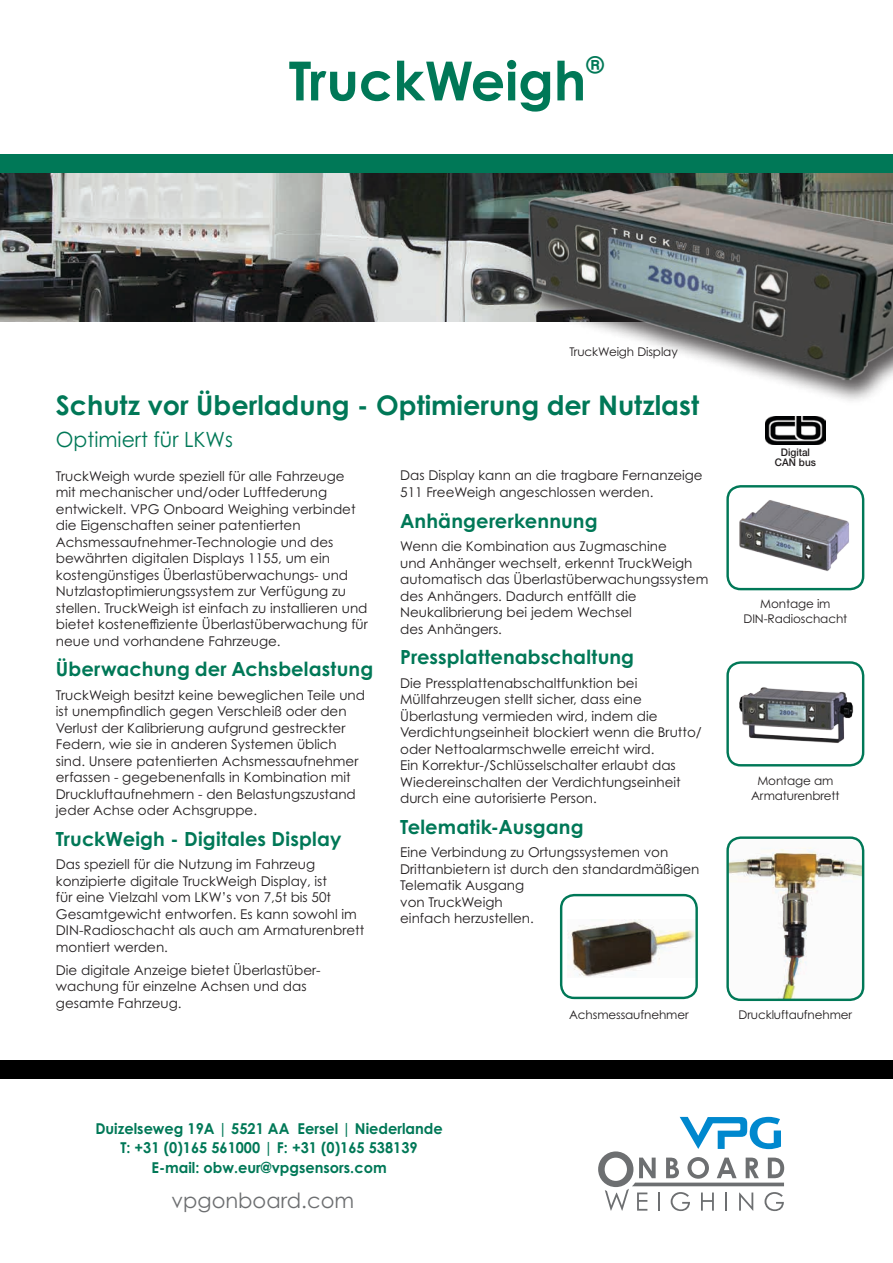
<style>
.page{position:relative;width:893px;height:1263px;background:#fff}
.page>*{position:absolute;margin:0;border:0;box-sizing:border-box;transform-origin:0 0}
.t1{font:700 54px "Century Gothic Pro";color:#007857}
.t2{font:700 27px "Century Gothic Pro";color:#007857}
.t3{font:700 24.45px "Century Gothic Pro";color:#007857}
.t4{font:21px "Century Gothic Pro";color:#007857}
.t5{font:21px "Century Gothic Pro";color:#6d6f71}
.t6{font:700 19.5px "Century Gothic Pro";letter-spacing:.005em;color:#007857}
.t7{font:700 15px/19.5px "Century Gothic Pro";color:#007857;text-align:center}
.t8{font:13.5px/16.5px "Century Gothic Pro";color:#231f20}
.t9{font:12px/15px "Century Gothic Pro";letter-spacing:-.01em;color:#231f20;text-align:center}
.t10{font:500 10.5px/10.5px "Helvetica Neue LT Std";color:#231f20;text-align:center;scale:.95 1}
</style>
<div class="page">
<div style="left:0;top:1060px;width:893px;height:19px;background:#000"></div>
<img style="left:0;top:173px;width:893px;height:148px">
<div style="left:521px;top:183px;width:372px;height:223px;background:#231f20;opacity:.75"></div>
<img style="left:528px;top:185px;width:365px;height:195px">
<svg style="left:598px;top:1117px;width:186px;height:94px"></svg>
<img style="left:766px;top:417px;width:59px;height:28px">
<div style="left:0;top:154px;width:893px;height:19px;background:#007857"></div>
<img style="left:739px;top:500px;width:110px;height:71px">
<div style="left:726px;top:485px;width:138px;height:105px;border:2px solid #007857;border-radius:13px"></div>
<img style="left:739px;top:687px;width:115px;height:56px">
<div style="left:726px;top:661px;width:138px;height:105px;border:2px solid #007857;border-radius:13px"></div>
<img style="left:568px;top:919px;width:127px;height:58px">
<div style="left:560px;top:894px;width:138px;height:105px;border:2px solid #007857;border-radius:13px"></div>
<img style="left:729px;top:839px;width:134px;height:161px">
<div style="left:726px;top:836px;width:138px;height:165px;border:2px solid #007857;border-radius:13px"></div>
<h1 class="t1" style="left:289px;top:47px;width:299px">TruckWeigh</h1>
<h3 class="t3" style="left:586px;top:50px;width:20px">®</h3>
<p class="t9" style="left:569px;top:344px;width:110px">TruckWeigh Display</p>
<h2 class="t2" style="left:56px;top:389px;width:645px">Schutz vor Überladung - Optimierung der Nutzlast</h2>
<h3 class="t4" style="left:56px;top:427px;width:179px">Optimiert für LKWs</h3>
<p class="t10" style="left:775px;top:446px;width:45px">Digital<br>CAN bus</p>
<p class="t8" style="left:56px;top:467px;width:313px">TruckWeigh wurde speziell für alle Fahrzeuge mit mechanischer und/oder Luftfederung entwickelt. VPG Onboard Weighing verbindet die Eigenschaften seiner patentierten Achsmessaufnehmer-Technologie und des bewährten digitalen Displays 1155, um ein kostengünstiges Überlastüberwachungs- und Nutzlastoptimierungssystem zur Verfügung zu stellen. TruckWeigh ist einfach zu installieren und bietet kosteneffiziente Überlastüberwachung für neue und vorhandene Fahrzeuge.</p>
<h3 class="t6" style="left:56px;top:657px;width:319px">Überwachung der Achsbelastung</h3>
<p class="t8" style="left:56px;top:686px;width:311px">TruckWeigh besitzt keine beweglichen Teile und ist unempfindlich gegen Verschleiß oder den Verlust der Kalibrierung aufgrund gestreckter Federn, wie sie in anderen Systemen üblich sind. Unsere patentierten Achsmessaufnehmer erfassen - gegebenenfalls in Kombination mit Druckluftaufnehmern - den Belastungszustand jeder Achse oder Achsgruppe.</p>
<h3 class="t6" style="left:56px;top:826px;width:287px">TruckWeigh - Digitales Display</h3>
<p class="t8" style="left:56px;top:856px;width:310px">Das speziell für die Nutzung im Fahrzeug konzipierte digitale TruckWeigh Display, ist<br>für eine Vielzahl vom LKW’s von 7,5t bis 50t Gesamtgewicht entworfen. Es kann sowohl im DIN-Radioschacht als auch am Armaturenbrett montiert werden.</p>
<p class="t8" style="left:56px;top:961px;width:266px">Die digitale Anzeige bietet Überlastüber&shy;wachung für einzelne Achsen und das gesamte Fahrzeug.</p>
<p class="t8" style="left:400px;top:467px;width:304px">Das Display kann an die tragbare Fernanzeige<br>511 FreeWeigh angeschlossen werden.</p>
<h3 class="t6" style="left:400px;top:508px;width:199px">Anhängererkennung</h3>
<p class="t8" style="left:400px;top:538px;width:310px">Wenn die Kombination aus Zugmaschine<br>und Anhänger wechselt, erkennt TruckWeigh automatisch das Überlastüberwachungssystem des Anhängers. Dadurch entfällt die Neukalibrierung bei jedem Wechsel<br>des Anhängers.</p>
<h3 class="t6" style="left:400px;top:645px;width:235px">Pressplattenabschaltung</h3>
<p class="t8" style="left:400px;top:674px;width:303px">Die Pressplattenabschaltfunktion bei Müllfahrzeugen stellt sicher, dass eine Überlastung vermieden wird, indem die Verdichtungseinheit blockiert wenn die Brutto/ oder Nettoalarmschwelle erreicht wird.<br>Ein Korrektur-/Schlüsselschalter erlaubt das Wiedereinschalten der Verdichtungseinheit durch eine autorisierte Person.</p>
<h3 class="t6" style="left:400px;top:814px;width:185px">Telematik-Ausgang</h3>
<p class="t8" style="left:400px;top:844px;width:301px">Eine Verbindung zu Ortungssystemen von<br>Drittanbietern ist durch den standardmäßigen<br>Telematik Ausgang<br>von TruckWeigh<br>einfach herzustellen.</p>
<p class="t9" style="left:743px;top:596px;width:105px">Montage im<br>DIN-Radioschacht</p>
<p class="t9" style="left:751px;top:773px;width:90px">Montage am<br>Armaturenbrett</p>
<p class="t9" style="left:569px;top:1007px;width:121px">Achsmessaufnehmer</p>
<p class="t9" style="left:739px;top:1007px;width:115px">Druckluftaufnehmer</p>
<p class="t7" style="left:95px;top:1118px;width:349px">Duizelseweg 19A | 5521 AA Eersel | Niederlande<br>T: +31 (0)165 561000 | F: +31 (0)165 538139<br>E-mail: obw.eur@vpgsensors.com</p>
<h3 class="t5" style="left:172px;top:1187px;width:184px">vpgonboard.com</h3>
</div>
